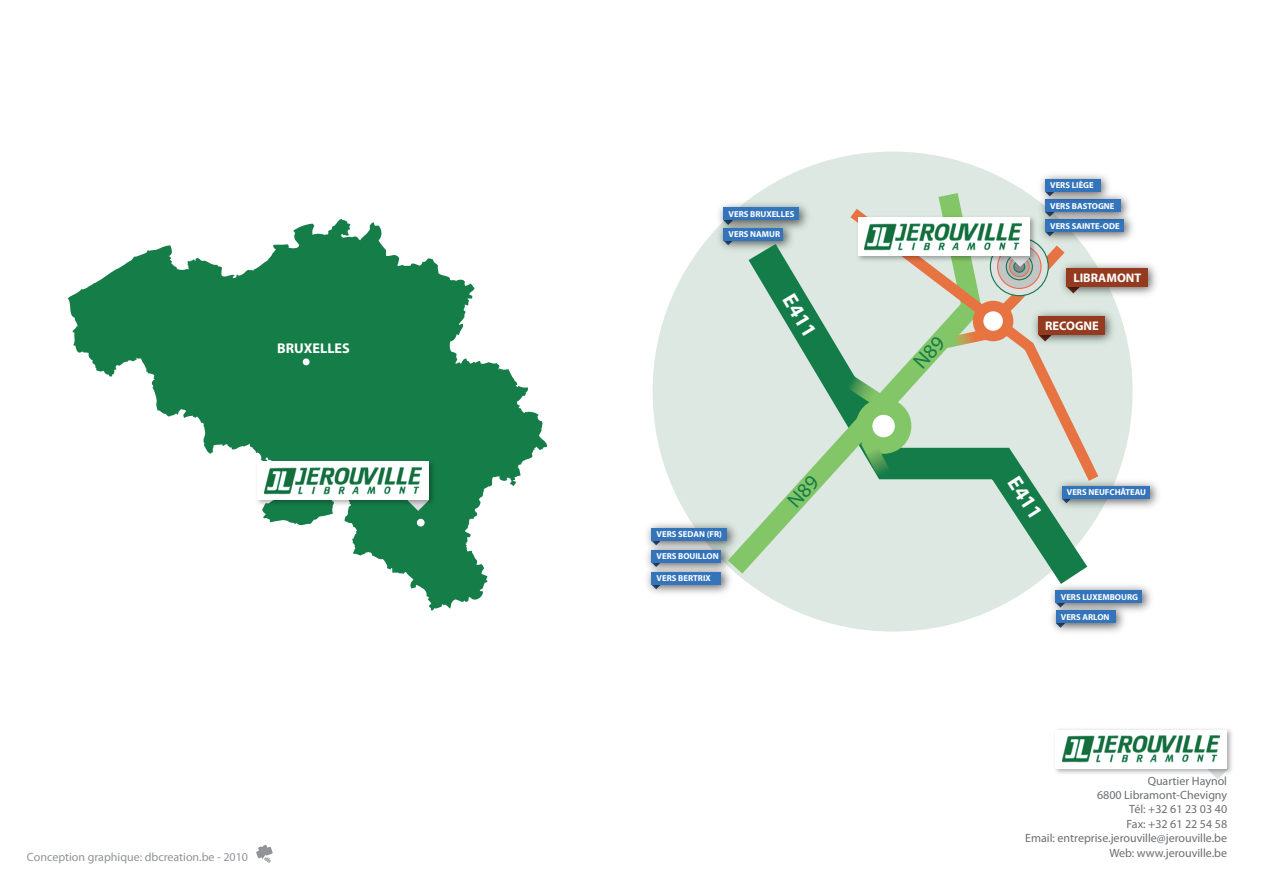
<style>
.page{position:relative;width:1263px;height:893px;background:#fff}
.page>*{position:absolute;margin:0;border:0;box-sizing:border-box;transform-origin:0 0}
.t1{font:700 21px "Myriad Pro";color:#fff}
.t2{font:700 14.1px "Myriad Pro";color:#fff}
.t3{font:700 12.45px "Myriad Pro";color:#fff}
.t4{font:12px/14.4px "Myriad Pro";color:#6c6e72;text-align:right}
.t5{font:12px "Myriad Pro";color:#919398}
.t6{font:700 8.7px "Myriad Pro";color:#fff}
</style>
<div class="page">
<div style="left:652px;top:152px;width:480px;height:480px;background:#dce8e1;border-radius:50%"></div>
<div style="left:651px;top:550px;width:70px;height:12px;background:#3374bb"></div>
<img style="left:647px;top:517px;width:60px;height:38px">
<div style="left:651px;top:528px;width:76px;height:12px;background:#3374bb"></div>
<img style="left:647px;top:561px;width:60px;height:33px">
<div style="left:651px;top:572px;width:70px;height:13px;background:#3374bb"></div>
<img style="left:1118px;top:227px;width:15px;height:14px">
<div style="left:1045px;top:219px;width:79px;height:13px;background:#3374bb"></div>
<img style="left:1116px;top:194px;width:17px;height:33px">
<div style="left:1045px;top:199px;width:75px;height:13px;background:#3374bb"></div>
<img style="left:1080px;top:174px;width:36px;height:25px">
<div style="left:1045px;top:179px;width:56px;height:13px;background:#3374bb"></div>
<img style="left:721px;top:197px;width:85px;height:12px">
<div style="left:723px;top:208px;width:76px;height:12px;background:#3374bb"></div>
<img style="left:1118px;top:585px;width:33px;height:27px">
<div style="left:1056px;top:590px;width:86px;height:13px;background:#3374bb"></div>
<img style="left:1118px;top:481px;width:40px;height:27px">
<div style="left:1062px;top:486px;width:87px;height:12px;background:#3374bb"></div>
<img style="left:1052px;top:603px;width:79px;height:30px">
<div style="left:1056px;top:610px;width:60px;height:13px;background:#3374bb"></div>
<img style="left:1055px;top:729px;width:177px;height:48px">
<div style="left:1056px;top:730px;width:171px;height:39px;background:#fff"></div>
<img style="left:1062px;top:736px;width:157px;height:27px">
<svg style="left:256px;top:845px;width:17px;height:18px"></svg>
<img style="left:1118px;top:263px;width:38px;height:32px">
<div style="left:1066px;top:268px;width:82px;height:19px;background:#933a1f"></div>
<svg style="left:719px;top:209px;width:399px;height:410px"></svg>
<svg style="left:707px;top:278px;width:293px;height:317px"></svg>
<svg style="left:839px;top:198px;width:269px;height:295px"></svg>
<svg style="left:864px;top:407px;width:39px;height:39px"></svg>
<div style="left:856px;top:398px;width:55px;height:56px;border:16px solid #83c668;border-radius:50%"></div>
<svg style="left:840px;top:372px;width:52px;height:40px"></svg>
<svg style="left:861px;top:438px;width:30px;height:41px"></svg>
<img style="left:854px;top:213px;width:59px;height:52px">
<div style="left:858px;top:218px;width:171px;height:38px;background:#fff"></div>
<img style="left:865px;top:223px;width:48px;height:27px">
<svg style="left:68px;top:219px;width:479px;height:392px"></svg>
<div style="left:303px;top:358px;width:7px;height:7px;background:#fff;border-radius:50%"></div>
<div style="left:417px;top:519px;width:8px;height:7px;background:#fff;border-radius:50%"></div>
<svg style="left:407px;top:509px;width:22px;height:2px"></svg>
<img style="left:253px;top:457px;width:184px;height:52px">
<div style="left:258px;top:462px;width:171px;height:38px;background:#fff"></div>
<img style="left:264px;top:467px;width:157px;height:27px">
<svg style="left:787px;top:474px;width:33px;height:34px"></svg>
<svg style="left:913px;top:172px;width:167px;height:197px"></svg>
<h2 class="t2" style="left:277px;top:339px;width:74px">BRUXELLES</h2>
<h3 class="t5" style="left:27px;top:850px;width:223px">Conception graphique: dbcreation.be - 2010</h3>
<p class="t6" style="left:728px;top:208px;width:67px">VERS BRUXELLES</p>
<p class="t6" style="left:728px;top:229px;width:53px">VERS NAMUR</p>
<h1 class="t1" style="left:800px;top:289px;width:48px;rotate:59deg">E411</h1>
<p class="t6" style="left:656px;top:529px;width:67px">VERS SEDAN (FR)</p>
<p class="t6" style="left:656px;top:573px;width:56px">VERS BERTRIX</p>
<p class="t6" style="left:656px;top:550px;width:64px">VERS BOUILLON</p>
<p class="t6" style="left:1050px;top:180px;width:45px">VERS LIÈGE</p>
<p class="t6" style="left:1050px;top:200px;width:66px">VERS BASTOGNE</p>
<p class="t6" style="left:1050px;top:220px;width:71px">VERS SAINTE-ODE</p>
<h3 class="t3" style="left:1073px;top:270px;width:70px">LIBRAMONT</h3>
<h3 class="t3" style="left:1045px;top:318px;width:55px">RECOGNE</h3>
<h1 class="t1" style="left:1024px;top:471px;width:48px;rotate:57deg">E411</h1>
<p class="t6" style="left:1067px;top:487px;width:81px">VERS NEUFCHÂTEAU</p>
<p class="t6" style="left:1061px;top:591px;width:79px">VERS LUXEMBOURG</p>
<p class="t6" style="left:1061px;top:611px;width:50px">VERS ARLON</p>
<h3 class="t4" style="left:1025px;top:773px;width:203px">Quartier Haynol<br>6800 Libramont-Chevigny<br>Tél: +32 61 23 03 40<br>Fax: +32 61 22 54 58<br>Email: entreprise.jerouville@jerouville.be<br>Web: www.jerouville.be</h3>
</div>
